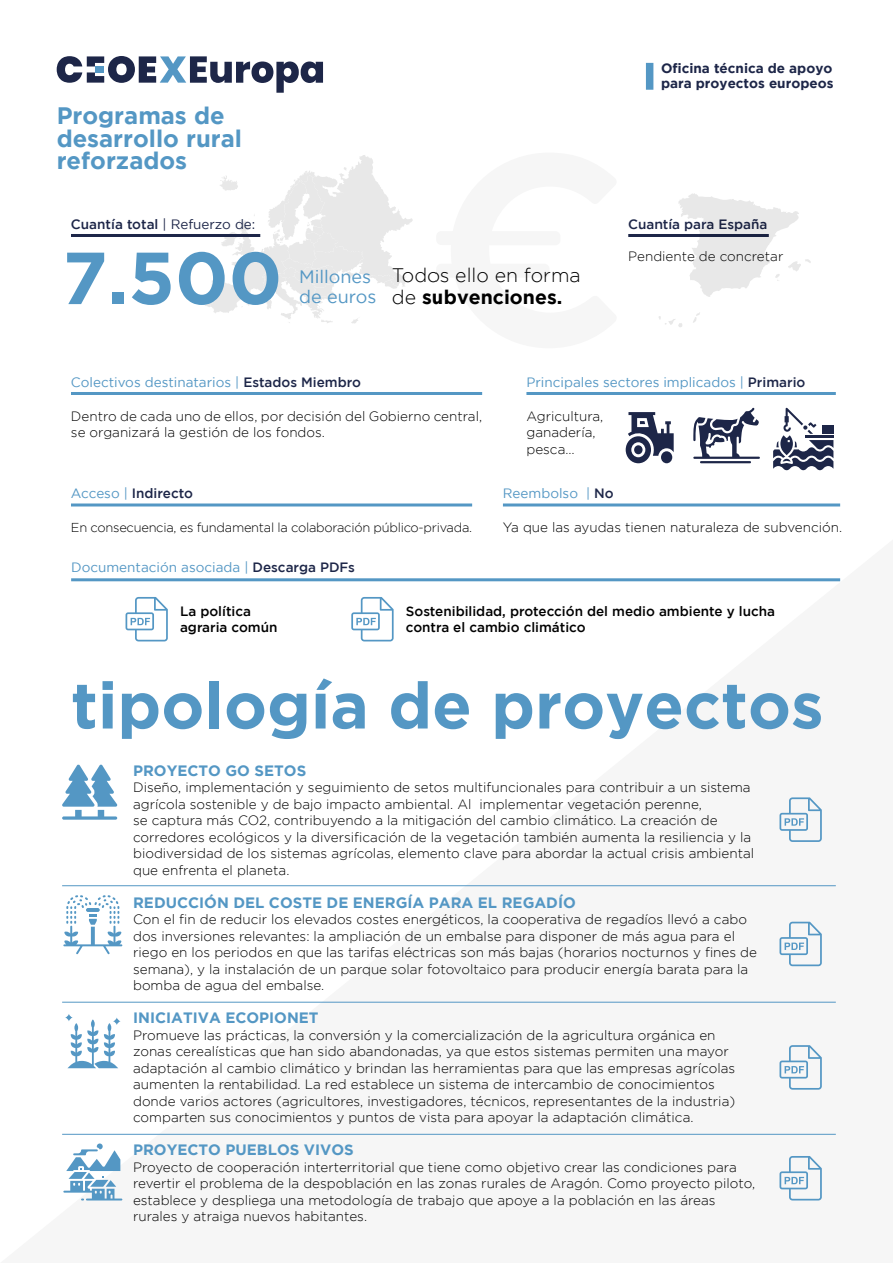
<style>
.page{position:relative;width:893px;height:1263px;background:#fff}
.page>*{position:absolute;margin:0;border:0;box-sizing:border-box;transform-origin:0 0}
.t1{font:700 73.5px "Gotham";color:#5497c4}
.t2{font:700 64.8px "Gotham";color:#5497c4}
.t3{font:700 23.7px/22.6px "Gotham";color:#5497c4}
.t4{font:300 19.5px "Gotham";color:#000}
.t5{font:700 19.5px "Gotham";color:#000}
.t6{font:18px/19.5px "Gotham";color:#5497c4}
.t7{font:700 15px "Gotham";color:#5497c4}
.t8{font:300 13.5px/16.5px "Gotham";color:#000}
.t9{font:13.5px "Gotham";color:#5497c4}
.t10{font:500 13.5px/16.5px "Gotham";color:#000}
.t11{font:500 13.5px "Gotham";color:#1d2648}
.t12{font:700 13.5px/15px "Gotham";color:#1d2648}
.t13{font:300 12.9px "Gotham";letter-spacing:-.02em;color:#000}
.s1{font-weight:400}
.s2{font-weight:300}
.s3{font-weight:500;color:#1d2648}
.s4{font-weight:400;color:#5497c4}
</style>
<div class="page">
<svg style="left:62px;top:578px;width:779px;height:623px;fill:#f6f6f6"></svg>
<svg style="left:205px;top:155px;width:208px;height:169px"></svg>
<div style="left:646px;top:63px;width:7px;height:27px;background:#5497c4"></div>
<svg style="left:57px;top:56px;width:266px;height:37px"></svg>
<hr style="left:71px;top:234px;width:189px;height:3px;background:#1d2648">
<hr style="left:628px;top:234px;width:141px;height:3px;background:#1d2648">
<svg style="left:693px;top:312px;width:7px;height:11px"></svg>
<svg style="left:659px;top:316px;width:23px;height:11px"></svg>
<svg style="left:678px;top:193px;width:133px;height:104px"></svg>
<hr style="left:71px;top:392px;width:411px;height:3px;background:#5497c4">
<hr style="left:526px;top:392px;width:310px;height:3px;background:#5497c4">
<hr style="left:503px;top:503px;width:337px;height:3px;background:#5497c4">
<hr style="left:71px;top:503px;width:401px;height:3px;background:#5497c4">
<svg style="left:626px;top:412px;width:48px;height:51px"></svg>
<hr style="left:700px;top:461px;width:51px;height:2px;background:#1d2648">
<svg style="left:693px;top:408px;width:67px;height:51px"></svg>
<svg style="left:773px;top:408px;width:60px;height:62px"></svg>
<hr style="left:71px;top:578px;width:769px;height:3px;background:#5497c4">
<svg style="left:126px;top:597px;width:42px;height:44px"></svg>
<svg style="left:351px;top:597px;width:43px;height:44px"></svg>
<hr style="left:62px;top:1002px;width:774px;height:1px;background:#5497c4">
<hr style="left:62px;top:885px;width:774px;height:1px;background:#5497c4">
<hr style="left:62px;top:1134px;width:774px;height:1px;background:#5497c4">
<svg style="left:67px;top:1019px;width:51px;height:49px"></svg>
<svg style="left:65px;top:1014px;width:8px;height:7px"></svg>
<svg style="left:113px;top:1017px;width:7px;height:8px"></svg>
<svg style="left:63px;top:895px;width:59px;height:59px"></svg>
<svg style="left:63px;top:1143px;width:59px;height:57px"></svg>
<svg style="left:62px;top:764px;width:55px;height:56px"></svg>
<svg style="left:779px;top:1045px;width:43px;height:45px"></svg>
<svg style="left:779px;top:1156px;width:43px;height:44px"></svg>
<svg style="left:779px;top:922px;width:43px;height:44px"></svg>
<svg style="left:779px;top:797px;width:43px;height:45px"></svg>
<h3 class="t3" style="left:57px;top:104px;width:187px">Programas de desarrollo rural reforzados</h3>
<p class="t12" style="left:661px;top:60px;width:174px">Oficina técnica de apoyo para proyectos europeos</p>
<p class="t11" style="left:71px;top:216px;width:186px">Cuantía total <span class="s1">| Refuerzo de:</span></p>
<p class="t11" style="left:628px;top:216px;width:141px">Cuantía para España</p>
<h1 class="t1" style="left:62px;top:236px;width:222px">7.500</h1>
<h3 class="t6" style="left:299px;top:267px;width:79px">Millones de euros</h3>
<h3 class="t4" style="left:392px;top:265px;width:190px">Todos ello en forma</h3>
<h3 class="t5" style="left:392px;top:286px;width:172px"><span class="s2">de</span> subvenciones.</h3>
<p class="t8" style="left:628px;top:247px;width:157px">Pendiente de concretar</p>
<p class="t9" style="left:71px;top:374px;width:291px">Colectivos destinatarios | <span class="s3">Estados Miembro</span></p>
<p class="t9" style="left:526px;top:374px;width:280px">Principales sectores implicados | <span class="s3">Primario</span></p>
<p class="t8" style="left:71px;top:408px;width:413px">Dentro de cada uno de ellos, por decisión del Gobierno central, se organizará la gestión de los fondos.</p>
<p class="t8" style="left:526px;top:408px;width:78px">Agricultura, ganadería, pesca…</p>
<p class="t11" style="left:71px;top:485px;width:123px"><span class="s4">Acceso |</span> Indirecto</p>
<p class="t9" style="left:503px;top:486px;width:112px">Reembolso | <span class="s3">No</span></p>
<p class="t8" style="left:503px;top:519px;width:341px">Ya que las ayudas tienen naturaleza de subvención.</p>
<p class="t13" style="left:71px;top:520px;width:403px">En consecuencia, es fundamental la colaboración público-privada.</p>
<p class="t9" style="left:71px;top:560px;width:285px">Documentación asociada | <span class="s3">Descarga PDFs</span></p>
<p class="t10" style="left:180px;top:602px;width:99px">La política agraria común</p>
<p class="t10" style="left:406px;top:602px;width:371px">Sostenibilidad, protección del medio ambiente y lucha contra el cambio climático</p>
<h2 class="t2" style="left:71px;top:668px;width:754px">tipología de proyectos</h2>
<p class="t7" style="left:133px;top:761px;width:175px">PROYECTO GO SETOS</p>
<p class="t8" style="left:133px;top:779px;width:623px">Diseño, implementación y seguimiento de setos multifuncionales para contribuir a un sistema agrícola sostenible y de bajo impacto ambiental. Al implementar vegetación perenne,<br>se captura más CO2, contribuyendo a la mitigación del cambio climático. La creación de corredores ecológicos y la diversificación de la vegetación también aumenta la resiliencia y la biodiversidad de los sistemas agrícolas, elemento clave para abordar la actual crisis ambiental que enfrenta el planeta.</p>
<p class="t7" style="left:133px;top:893px;width:444px">REDUCCIÓN DEL COSTE DE ENERGÍA PARA EL REGADÍO</p>
<p class="t8" style="left:133px;top:911px;width:625px">Con el fin de reducir los elevados costes energéticos, la cooperativa de regadíos llevó a cabo dos inversiones relevantes: la ampliación de un embalse para disponer de más agua para el riego en los periodos en que las tarifas eléctricas son más bajas (horarios nocturnos y fines de semana), y la instalación de un parque solar fotovoltaico para producir energía barata para la bomba de agua del embalse.</p>
<p class="t7" style="left:133px;top:1009px;width:187px">INICIATIVA ECOPIONET</p>
<p class="t8" style="left:133px;top:1026px;width:604px">Promueve las prácticas, la conversión y la comercialización de la agricultura orgánica en zonas cerealísticas que han sido abandonadas, ya que estos sistemas permiten una mayor adaptación al cambio climático y brindan las herramientas para que las empresas agrícolas aumenten la rentabilidad. La red establece un sistema de intercambio de conocimientos donde varios actores (agricultores, investigadores, técnicos, representantes de la industria) comparten sus conocimientos y puntos de vista para apoyar la adaptación climática.</p>
<p class="t7" style="left:133px;top:1141px;width:222px">PROYECTO PUEBLOS VIVOS</p>
<p class="t8" style="left:133px;top:1158px;width:624px">Proyecto de cooperación interterritorial que tiene como objetivo crear las condiciones para revertir el problema de la despoblación en las zonas rurales de Aragón. Como proyecto piloto, establece y despliega una metodología de trabajo que apoye a la población en las áreas rurales y atraiga nuevos habitantes.</p>
</div>
